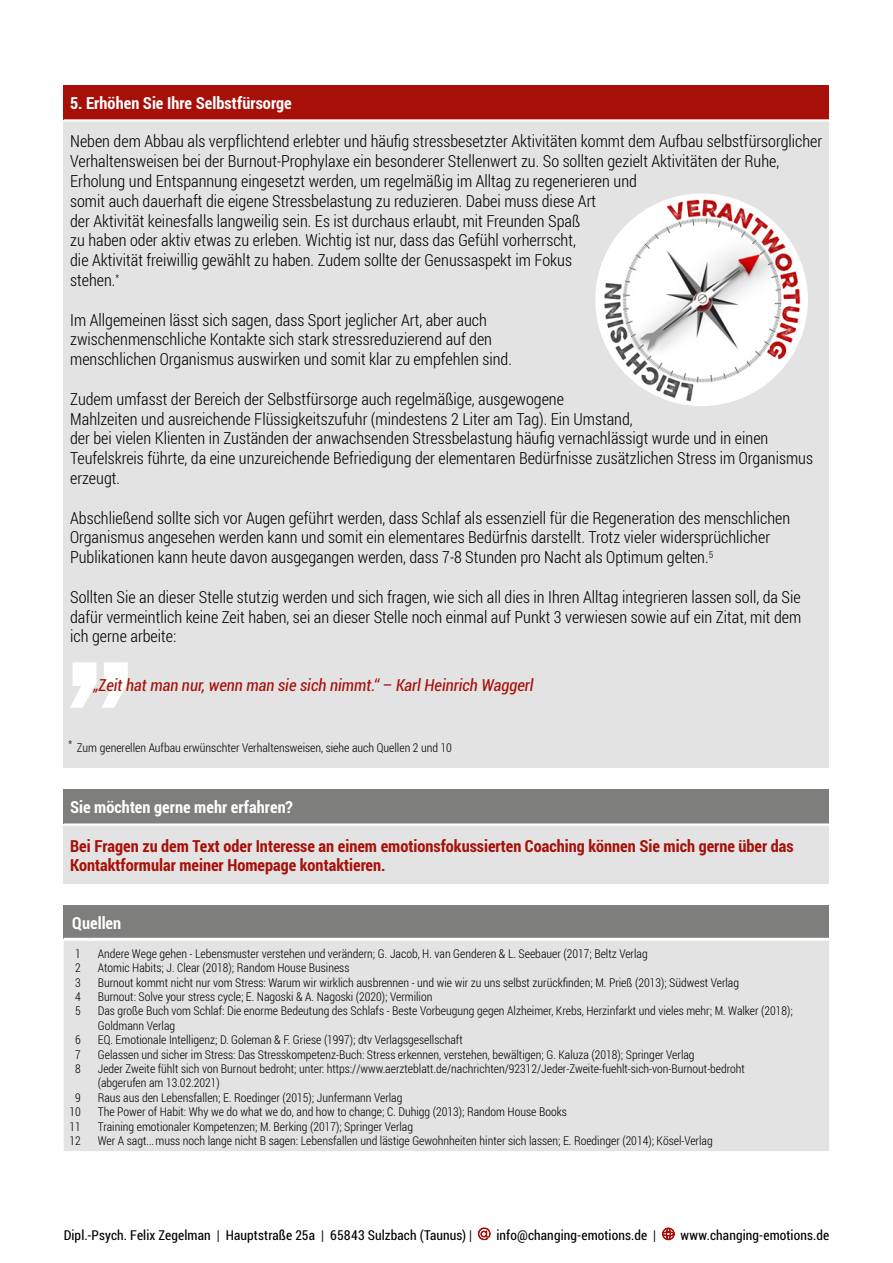
<style>
.page{position:relative;width:893px;height:1263px;background:#fff}
.page>*{position:absolute;margin:0;border:0;box-sizing:border-box;transform-origin:0 0}
.t1{font:300 16.5px/19.8px "Roboto Condensed";color:#000}
.t2{font:700 16.5px/19.8px "Roboto Condensed";color:#a71008}
.t3{font:700 16.5px "Roboto Condensed";letter-spacing:.005em;color:#fff}
.t4{font:italic 16.5px "Roboto Condensed";color:#a71008}
.t5{font:13.5px "Roboto Condensed";letter-spacing:.01em;color:#000}
.t6{font:300 12px/14.4px "Roboto Condensed";color:#000;text-align:justify}
.t7{font:300 9.6px "Roboto Condensed";color:#000}
</style>
<div class="page">
<div style="left:64px;top:122px;width:765px;height:646px;background:#e3e3e3"></div>
<div style="left:64px;top:85px;width:765px;height:34px;background:#a71008"></div>
<img style="left:598px;top:198px;width:209px;height:205px">
<svg style="left:70px;top:662px;width:58px;height:46px"></svg>
<svg style="left:478px;top:1227px;width:12px;height:13px"></svg>
<svg style="left:662px;top:1228px;width:13px;height:12px"></svg>
<div style="left:64px;top:905px;width:765px;height:34px;background:#7e7e7d"></div>
<div style="left:64px;top:941px;width:765px;height:210px;background:#e3e3e3"></div>
<hr style="left:64px;top:938px;width:25px;height:3px;background:#fff">
<hr style="left:89px;top:938px;width:740px;height:3px;background:#fff">
<div style="left:64px;top:826px;width:765px;height:58px;background:#e3e3e3"></div>
<div style="left:64px;top:789px;width:765px;height:34px;background:#7e7e7d"></div>
<p class="t3" style="left:70px;top:91px;width:223px">5. Erhöhen Sie Ihre Selbstfürsorge</p>
<p class="t1" style="left:70px;top:131px;width:754px">Neben dem Abbau als verpflichtend erlebter und häufig stressbesetzter Aktivitäten kommt dem Aufbau selbstfürsorglicher Verhaltensweisen bei der Burnout-Prophylaxe ein besonderer Stellenwert zu. So sollten gezielt Aktivitäten der Ruhe, Erholung und Entspannung eingesetzt werden, um regelmäßig im Alltag zu regenerieren und<br>somit auch dauerhaft die eigene Stressbelastung zu reduzieren. Dabei muss diese Art<br>der Aktivität keinesfalls langweilig sein. Es ist durchaus erlaubt, mit Freunden Spaß<br>zu haben oder aktiv etwas zu erleben. Wichtig ist nur, dass das Gefühl vorherrscht,<br>die Aktivität freiwillig gewählt zu haben. Zudem sollte der Genussaspekt im Fokus<br>stehen.<sup>*</sup></p>
<p class="t1" style="left:70px;top:309px;width:443px">Im Allgemeinen lässt sich sagen, dass Sport jeglicher Art, aber auch zwischenmenschliche Kontakte sich stark stressreduzierend auf den menschlichen Organismus auswirken und somit klar zu empfehlen sind.</p>
<p class="t1" style="left:70px;top:388px;width:744px">Zudem umfasst der Bereich der Selbstfürsorge auch regelmäßige, ausgewogene<br>Mahlzeiten und ausreichende Flüssigkeitszufuhr (mindestens 2 Liter am Tag). Ein Umstand,<br>der bei vielen Klienten in Zuständen der anwachsenden Stressbelastung häufig vernachlässigt wurde und in einen Teufelskreis führte, da eine unzureichende Befriedigung der elementaren Bedürfnisse zusätzlichen Stress im Organismus erzeugt.</p>
<p class="t1" style="left:70px;top:507px;width:721px">Abschließend sollte sich vor Augen geführt werden, dass Schlaf als essenziell für die Regeneration des menschlichen<br>Organismus angesehen werden kann und somit ein elementares Bedürfnis darstellt. Trotz vieler widersprüchlicher<br>Publikationen kann heute davon ausgegangen werden, dass 7-8 Stunden pro Nacht als Optimum gelten.<sup>5</sup></p>
<p class="t1" style="left:70px;top:586px;width:733px;text-align:justify">Sollten Sie an dieser Stelle stutzig werden und sich fragen, wie sich all dies in Ihren Alltag integrieren lassen soll, da Sie dafür vermeintlich keine Zeit haben, sei an dieser Stelle noch einmal auf Punkt 3 verwiesen sowie auf ein Zitat, mit dem ich gerne arbeite:</p>
<p class="t4" style="left:94px;top:673px;width:442px">„Zeit hat man nur, wenn man sie sich nimmt.“ – Karl Heinrich Waggerl</p>
<p class="t7" style="left:68px;top:737px;width:5px">*</p>
<p class="t6" style="left:77px;top:741px;width:377px">Zum generellen Aufbau erwünschter Verhaltensweisen, siehe auch Quellen 2 und 10</p>
<p class="t3" style="left:70px;top:795px;width:224px">Sie möchten gerne mehr erfahren?</p>
<p class="t2" style="left:70px;top:835px;width:725px">Bei Fragen zu dem Text oder Interesse an einem emotionsfokussierten Coaching können Sie mich gerne über das<br>Kontaktformular meiner Homepage kontaktieren.</p>
<p class="t3" style="left:72px;top:911px;width:51px">Quellen</p>
<p class="t6" style="left:75px;top:946px;width:7px">1<br>2<br>3<br>4<br>5</p>
<p class="t6" style="left:75px;top:1032px;width:7px">6<br>7<br>8</p>
<p class="t6" style="left:69px;top:1090px;width:13px;text-align:center">9<br>10<br>11<br>12</p>
<p class="t6" style="left:98px;top:946px;width:697px;text-align:left">Andere Wege gehen - Lebensmuster verstehen und verändern; G. Jacob, H. van Genderen &amp; L. Seebauer (2017; Beltz Verlag<br>Atomic Habits; J. Clear (2018); Random House Business<br>Burnout kommt nicht nur vom Stress: Warum wir wirklich ausbrennen - und wie wir zu uns selbst zurückfinden; M. Prieß (2013); Südwest Verlag<br>Burnout: Solve your stress cycle; E. Nagoski &amp; A. Nagoski (2020); Vermilion<br>Das große Buch vom Schlaf: Die enorme Bedeutung des Schlafs - Beste Vorbeugung gegen Alzheimer, Krebs, Herzinfarkt und vieles mehr; M. Walker (2018); Goldmann Verlag<br>EQ. Emotionale Intelligenz; D. Goleman &amp; F. Griese (1997); dtv Verlagsgesellschaft<br>Gelassen und sicher im Stress: Das Stresskompetenz-Buch: Stress erkennen, verstehen, bewältigen; G. Kaluza (2018); Springer Verlag<br>Jeder Zweite fühlt sich von Burnout bedroht; unter: https://www.aerzteblatt.de/nachrichten/92312/Jeder-Zweite-fuehlt-sich-von-Burnout-bedroht (abgerufen am 13.02.2021)<br>Raus aus den Lebensfallen; E. Roedinger (2015); Junfermann Verlag<br>The Power of Habit: Why we do what we do, and how to change; C. Duhigg (2013); Random House Books<br>Training emotionaler Kompetenzen; M. Berking (2017); Springer Verlag<br>Wer A sagt… muss noch lange nicht B sagen: Lebensfallen und lästige Gewohnheiten hinter sich lassen; E. Roedinger (2014); Kösel-Verlag</p>
<p class="t5" style="left:64px;top:1226px;width:410px">Dipl.-Psych. Felix Zegelman | Hauptstraße 25a | 65843 Sulzbach (Taunus) |</p>
<p class="t5" style="left:496px;top:1226px;width:161px">info@changing-emotions.de |</p>
<p class="t5" style="left:681px;top:1226px;width:150px">www.changing-emotions.de</p>
</div>
